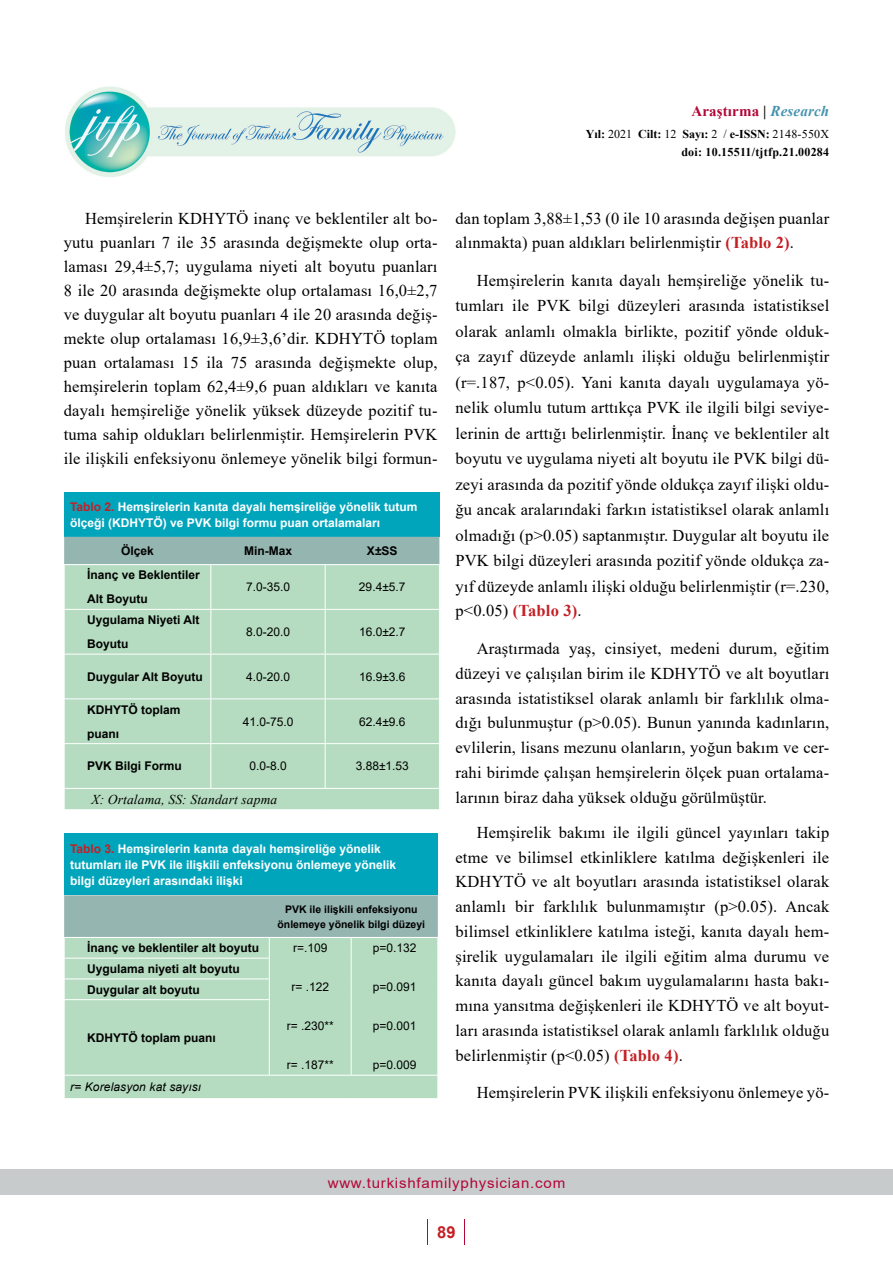
<style>
.page{position:relative;width:893px;height:1276px;background:#fff}
.page>*{position:absolute;margin:0;border:0;box-sizing:border-box;transform-origin:0 0}
.t1{font:16.5px/24.8px "Times New Roman";letter-spacing:.01em;color:#000;text-align:justify}
.t2{font:700 16.5px "Arial";color:#c41f25}
.t3{font:700 15px "Times New Roman";letter-spacing:.01em;color:#b30738}
.t4{font:14.25px "Arial";letter-spacing:.05em;color:#b30738;scale:1.06 1}
.t5{font:italic 13.5px "Times New Roman";letter-spacing:.01em;color:#000}
.t6{font:700 12px/15.8px "Arial";color:#fff}
.t7{font:700 12px/24px "Arial";color:#000}
.t8{font:12px "Arial";color:#000}
.t9{font:700 12px/18px "Times New Roman";letter-spacing:.02em;color:#000;text-align:right}
.t10{font:italic 12px "Arial";letter-spacing:.01em;color:#000}
.t11{font:700 10.5px/15px "Arial";color:#000;text-align:center}
.s1{color:#000}
.s2{font-style:italic;color:#4593af}
.s3{font-weight:400}
.s4{font-weight:700;color:#c41f25}
.s5{color:#c41f25}
</style>
<div class="page">
<img style="left:65px;top:86px;width:391px;height:91px">
<div style="left:0;top:1169px;width:893px;height:26px;background:#c8cbcc"></div>
<svg style="left:427px;top:1219px;width:1px;height:26px"></svg>
<svg style="left:464px;top:1219px;width:1px;height:26px"></svg>
<div style="left:64px;top:492px;width:375px;height:45px;background:#00a5bc"></div>
<div style="left:64px;top:537px;width:375px;height:27px;background:#95b5b1"></div>
<div style="left:65px;top:565px;width:374px;height:244px;background:#b5dcc0"></div>
<hr style="left:210px;top:565px;width:1px;height:44px;background:#fff">
<hr style="left:325px;top:565px;width:1px;height:44px;background:#fff">
<hr style="left:64px;top:609px;width:147px;height:1px;background:#fff">
<hr style="left:211px;top:609px;width:114px;height:1px;background:#fff">
<hr style="left:210px;top:610px;width:1px;height:44px;background:#fff">
<hr style="left:325px;top:609px;width:115px;height:1px;background:#fff">
<hr style="left:325px;top:610px;width:1px;height:44px;background:#fff">
<hr style="left:64px;top:654px;width:147px;height:1px;background:#fff">
<hr style="left:211px;top:654px;width:114px;height:1px;background:#fff">
<hr style="left:210px;top:654px;width:1px;height:44px;background:#fff">
<hr style="left:325px;top:654px;width:115px;height:1px;background:#fff">
<hr style="left:325px;top:654px;width:1px;height:44px;background:#fff">
<hr style="left:64px;top:698px;width:147px;height:1px;background:#fff">
<hr style="left:211px;top:698px;width:114px;height:1px;background:#fff">
<hr style="left:210px;top:699px;width:1px;height:44px;background:#fff">
<hr style="left:325px;top:698px;width:115px;height:1px;background:#fff">
<hr style="left:325px;top:699px;width:1px;height:44px;background:#fff">
<hr style="left:64px;top:743px;width:147px;height:1px;background:#fff">
<hr style="left:211px;top:743px;width:114px;height:1px;background:#fff">
<hr style="left:210px;top:744px;width:1px;height:44px;background:#fff">
<hr style="left:325px;top:743px;width:115px;height:1px;background:#fff">
<hr style="left:325px;top:744px;width:1px;height:44px;background:#fff">
<hr style="left:64px;top:788px;width:147px;height:1px;background:#fff">
<svg style="left:64px;top:789px;width:1px;height:20px"></svg>
<hr style="left:211px;top:788px;width:114px;height:1px;background:#fff">
<hr style="left:325px;top:788px;width:115px;height:1px;background:#fff">
<div style="left:64px;top:833px;width:374px;height:62px;background:#00a5bc"></div>
<div style="left:65px;top:1000px;width:372px;height:98px;background:#b5dcc0"></div>
<hr style="left:351px;top:999px;width:1px;height:75px;background:#fff">
<svg style="left:64px;top:895px;width:374px;height:105px"></svg>
<hr style="left:269px;top:1000px;width:1px;height:74px;background:#fff">
<hr style="left:64px;top:1074px;width:201px;height:1px;background:#fff">
<svg style="left:64px;top:1075px;width:1px;height:23px"></svg>
<hr style="left:269px;top:1074px;width:82px;height:1px;background:#fff">
<hr style="left:351px;top:1074px;width:87px;height:1px;background:#fff">
<svg style="left:437px;top:1075px;width:1px;height:23px"></svg>
<p class="t3" style="left:691px;top:101px;width:139px">Araştırma <span class="s1">|</span> <span class="s2">Research</span></p>
<p class="t9" style="left:586px;top:124px;width:245px">Yıl: <span class="s3">2021</span> Cilt: <span class="s3">12</span> Sayı: <span class="s3">2 /</span> e-ISSN: <span class="s3">2148-550X </span>doi: 10.15511/tjtfp.21.00284</p>
<p class="t1" style="left:64px;top:206px;width:375px;line-height:24px;text-indent:21px">Hemşirelerin KDHYTÖ inanç ve beklentiler alt bo&shy;yutu puanları 7 ile 35 arasında değişmekte olup orta&shy;laması 29,4±5,7; uygulama niyeti alt boyutu puanları 8 ile 20 arasında değişmekte olup ortalaması 16,0±2,7 ve duygular alt boyutu puanları 4 ile 20 arasında değiş&shy;mekte olup ortalaması 16,9±3,6’dir. KDHYTÖ toplam puan ortalaması 15 ila 75 arasında değişmekte olup, hemşirelerin toplam 62,4±9,6 puan aldıkları ve kanıta dayalı hemşireliğe yönelik yüksek düzeyde pozitif tu&shy;tuma sahip oldukları belirlenmiştir. Hemşirelerin PVK ile ilişkili enfeksiyonu önlemeye yönelik bilgi formun-</p>
<p class="t1" style="left:455px;top:206px;width:375px;line-height:24px">dan toplam 3,88±1,53 (0 ile 10 arasında değişen puanlar alınmakta) puan aldıkları belirlenmiştir <span class="s4">(Tablo 2)</span>.</p>
<p class="t1" style="left:455px;top:267px;width:375px;line-height:25.5px;text-indent:21px">Hemşirelerin kanıta dayalı hemşireliğe yönelik tu&shy;tumları ile PVK bilgi düzeyleri arasında istatistiksel olarak anlamlı olmakla birlikte, pozitif yönde olduk&shy;ça zayıf düzeyde anlamlı ilişki olduğu belirlenmiştir (r=.187, p&lt;0.05). Yani kanıta dayalı uygulamaya yö&shy;nelik olumlu tutum arttıkça PVK ile ilgili bilgi seviye&shy;lerinin de arttığı belirlenmiştir. İnanç ve beklentiler alt boyutu ve uygulama niyeti alt boyutu ile PVK bilgi dü&shy;zeyi arasında da pozitif yönde oldukça zayıf ilişki oldu&shy;ğu ancak aralarındaki farkın istatistiksel olarak anlamlı olmadığı (p&gt;0.05) saptanmıştır. Duygular alt boyutu ile PVK bilgi düzeyleri arasında pozitif yönde oldukça za&shy;yıf düzeyde anlamlı ilişki olduğu belirlenmiştir (r=.230, p&lt;0.05) <span class="s4">(Tablo 3)</span>.</p>
<p class="t1" style="left:455px;top:635px;width:375px;text-indent:21px">Araştırmada yaş, cinsiyet, medeni durum, eğitim düzeyi ve çalışılan birim ile KDHYTÖ ve alt boyutları arasında istatistiksel olarak anlamlı bir farklılık olma&shy;dığı bulunmuştur (p&gt;0.05). Bunun yanında kadınların, evlilerin, lisans mezunu olanların, yoğun bakım ve cer&shy;rahi birimde çalışan hemşirelerin ölçek puan ortalama&shy;larının biraz daha yüksek olduğu görülmüştür.</p>
<p class="t1" style="left:455px;top:819px;width:375px;text-indent:21px">Hemşirelik bakımı ile ilgili güncel yayınları takip etme ve bilimsel etkinliklere katılma değişkenleri ile KDHYTÖ ve alt boyutları arasında istatistiksel olarak anlamlı bir farklılık bulunmamıştır (p&gt;0.05). Ancak bilimsel etkinliklere katılma isteği, kanıta dayalı hem&shy;şirelik uygulamaları ile ilgili eğitim alma durumu ve kanıta dayalı güncel bakım uygulamalarını hasta bakı&shy;mına yansıtma değişkenleri ile KDHYTÖ ve alt boyut&shy;ları arasında istatistiksel olarak anlamlı farklılık olduğu belirlenmiştir (p&lt;0.05) <span class="s4">(Tablo 4)</span>.</p>
<p class="t1" style="left:477px;top:1079px;width:354px">Hemşirelerin PVK ilişkili enfeksiyonu önlemeye yö-</p>
<p class="t6" style="left:70px;top:498px;width:349px;line-height:16.5px"><span class="s5">Tablo 2.</span> Hemşirelerin kanıta dayalı hemşireliğe yönelik tutum ölçeği (KDHYTÖ) ve PVK bilgi formu puan ortalamaları</p>
<p class="t7" style="left:121px;top:539px;width:34px">Ölçek</p>
<p class="t7" style="left:244px;top:539px;width:49px">Min-Max</p>
<p class="t7" style="left:367px;top:539px;width:32px">X±SS</p>
<p class="t7" style="left:87px;top:563px;width:114px">İnanç ve Beklentiler<br>Alt Boyutu</p>
<p class="t8" style="left:246px;top:579px;width:46px">7.0-35.0</p>
<p class="t8" style="left:359px;top:579px;width:48px">29.4±5.7</p>
<p class="t7" style="left:87px;top:608px;width:114px">Uygulama Niyeti Alt<br>Boyutu</p>
<p class="t8" style="left:246px;top:623px;width:46px">8.0-20.0</p>
<p class="t8" style="left:359px;top:623px;width:48px">16.0±2.7</p>
<p class="t7" style="left:87px;top:665px;width:117px">Duygular Alt Boyutu</p>
<p class="t8" style="left:246px;top:668px;width:46px">4.0-20.0</p>
<p class="t8" style="left:359px;top:668px;width:48px">16.9±3.6</p>
<p class="t7" style="left:87px;top:697px;width:95px">KDHYTÖ toplam puanı</p>
<p class="t8" style="left:243px;top:713px;width:52px">41.0-75.0</p>
<p class="t8" style="left:359px;top:713px;width:48px">62.4±9.6</p>
<p class="t7" style="left:87px;top:754px;width:96px">PVK Bilgi Formu</p>
<p class="t8" style="left:249px;top:758px;width:39px">0.0-8.0</p>
<p class="t8" style="left:356px;top:758px;width:55px">3.88±1.53</p>
<p class="t5" style="left:91px;top:790px;width:187px">X: Ortalama, SS: Standart sapma</p>
<p class="t6" style="left:70px;top:841px;width:328px"><span class="s5">Tablo 3.</span> Hemşirelerin kanıta dayalı hemşireliğe yönelik tutumları ile PVK ile ilişkili enfeksiyonu önlemeye yönelik bilgi düzeyleri arasındaki ilişki</p>
<p class="t11" style="left:278px;top:901px;width:149px">PVK ile ilişkili enfeksiyonu önlemeye yönelik bilgi düzeyi</p>
<p class="t7" style="left:87px;top:936px;width:174px">İnanç ve beklentiler alt boyutu</p>
<p class="t8" style="left:293px;top:939px;width:36px">r=.109</p>
<p class="t8" style="left:291px;top:978px;width:39px">r= .122</p>
<p class="t8" style="left:287px;top:1017px;width:49px">r= .230**</p>
<p class="t8" style="left:287px;top:1056px;width:49px">r= .187**</p>
<p class="t8" style="left:373px;top:939px;width:45px">p=0.132</p>
<p class="t8" style="left:373px;top:978px;width:45px">p=0.091</p>
<p class="t8" style="left:373px;top:1017px;width:45px">p=0.001</p>
<p class="t8" style="left:373px;top:1056px;width:45px">p=0.009</p>
<p class="t7" style="left:87px;top:958px;width:154px;line-height:20.7px">Uygulama niyeti alt boyutu<br>Duygular alt boyutu</p>
<p class="t7" style="left:87px;top:1025px;width:130px">KDHYTÖ toplam puanı</p>
<p class="t10" style="left:70px;top:1079px;width:133px">r= Korelasyon kat sayısı</p>
<p class="t4" style="left:328px;top:1172px;width:226px">www.turkishfamilyphysician.com</p>
<p class="t2" style="left:437px;top:1220px;width:20px">89</p>
</div>
